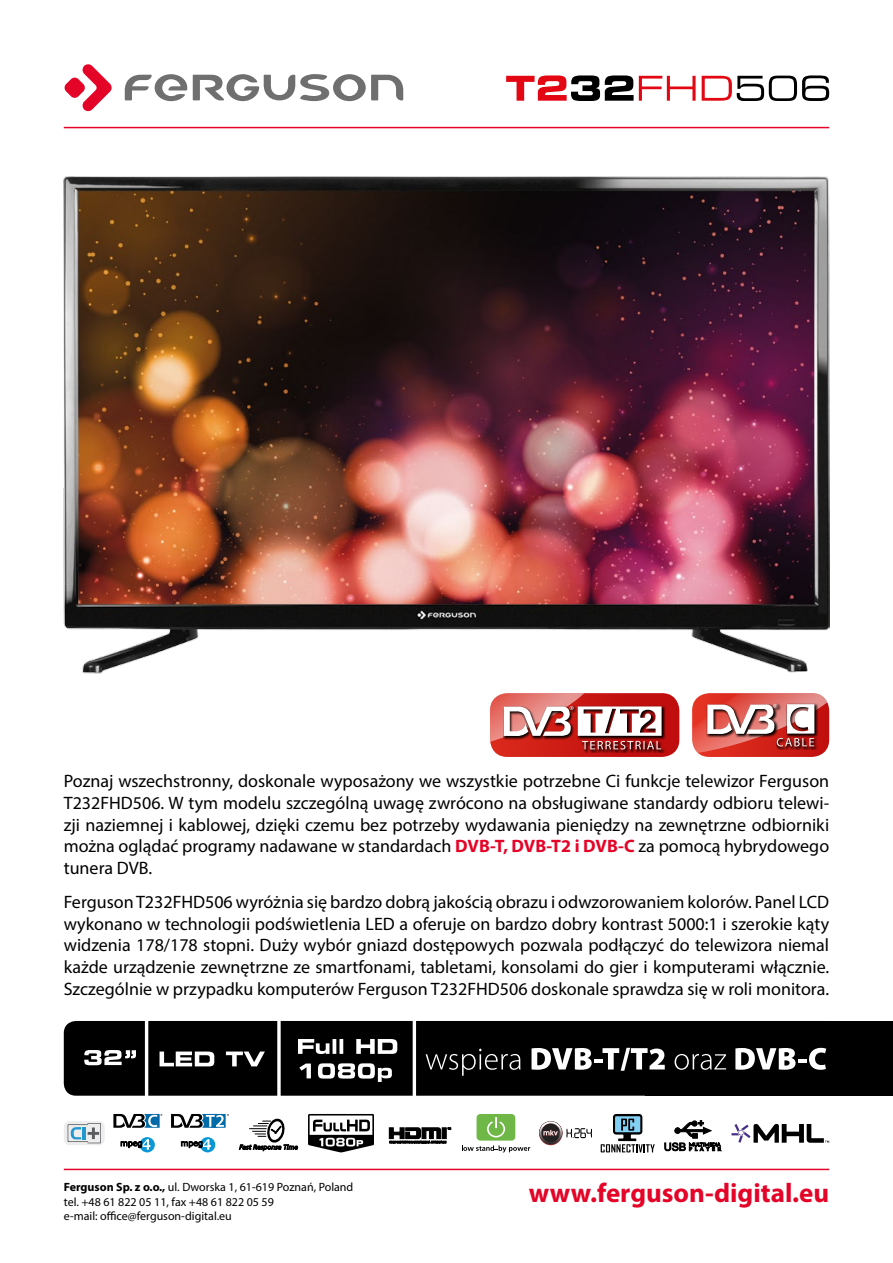
<style>
.page{position:relative;width:893px;height:1263px;background:#fff}
.page>*{position:absolute;margin:0;border:0;box-sizing:border-box;transform-origin:0 0}
.t1{font:700 27px "Myriad Pro";color:#e40428}
.t2{font:18px/21.6px "Myriad Pro";color:#000;text-align:justify}
.t3{font:12px/14.4px "Myriad Pro";color:#000}
.s1{font-weight:700;color:#e40428}
.s2{font-weight:700}
</style>
<div class="page">
<hr style="left:64px;top:127px;width:765px;height:1px;background:#e40428">
<svg style="left:64px;top:64px;width:48px;height:48px"></svg>
<svg style="left:125px;top:74px;width:62px;height:27px"></svg>
<svg style="left:193px;top:74px;width:210px;height:27px"></svg>
<hr style="left:64px;top:1169px;width:765px;height:1px;background:#e40428">
<svg style="left:702px;top:75px;width:127px;height:26px"></svg>
<svg style="left:506px;top:75px;width:190px;height:26px"></svg>
<div style="left:645px;top:1021px;width:248px;height:75px;background:#000"></div>
<div style="left:64px;top:1021px;width:773px;height:75px;background:#000;border-radius:12px"></div>
<svg style="left:84px;top:1050px;width:52px;height:15px"></svg>
<svg style="left:160px;top:1051px;width:105px;height:15px"></svg>
<svg style="left:299px;top:1063px;width:93px;height:19px"></svg>
<svg style="left:298px;top:1039px;width:99px;height:15px"></svg>
<hr style="left:145px;top:1010px;width:3px;height:102px;background:#fff">
<svg style="left:277px;top:1021px;width:4px;height:75px"></svg>
<hr style="left:413px;top:1010px;width:3px;height:102px;background:#fff">
<svg style="left:426px;top:1049px;width:94px;height:27px"></svg>
<svg style="left:531px;top:1048px;width:134px;height:23px"></svg>
<svg style="left:675px;top:1054px;width:51px;height:16px"></svg>
<svg style="left:735px;top:1048px;width:91px;height:22px"></svg>
<img style="left:64px;top:176px;width:765px;height:497px">
<svg style="left:490px;top:693px;width:189px;height:64px"></svg>
<svg style="left:692px;top:693px;width:137px;height:64px"></svg>
<div style="left:64px;top:1121px;width:41px;height:24px;background:#ededed;border-radius:6px"></div>
<svg style="left:67px;top:1123px;width:34px;height:20px"></svg>
<svg style="left:140px;top:1137px;width:15px;height:15px"></svg>
<svg style="left:121px;top:1139px;width:29px;height:10px"></svg>
<svg style="left:113px;top:1114px;width:49px;height:14px"></svg>
<svg style="left:239px;top:1118px;width:59px;height:33px"></svg>
<svg style="left:308px;top:1114px;width:66px;height:38px"></svg>
<svg style="left:388px;top:1127px;width:63px;height:17px"></svg>
<div style="left:477px;top:1114px;width:38px;height:26px;background:#6fb747;border-radius:4px"></div>
<svg style="left:487px;top:1120px;width:18px;height:17px"></svg>
<div style="left:489px;top:1122px;width:14px;height:14px;background:#6fb747;border-radius:50%"></div>
<svg style="left:492px;top:1117px;width:8px;height:11px"></svg>
<svg style="left:462px;top:1145px;width:68px;height:7px"></svg>
<svg style="left:539px;top:1121px;width:53px;height:24px"></svg>
<svg style="left:601px;top:1114px;width:54px;height:38px"></svg>
<svg style="left:665px;top:1120px;width:57px;height:31px"></svg>
<svg style="left:731px;top:1123px;width:98px;height:20px"></svg>
<div style="left:200px;top:1137px;width:15px;height:15px;background:#0998d5;border-radius:50%"></div>
<svg style="left:181px;top:1139px;width:30px;height:10px"></svg>
<svg style="left:171px;top:1114px;width:58px;height:14px"></svg>
<p class="t2" style="left:64px;top:770px;width:767px">Poznaj wszechstronny, doskonale wyposażony we wszystkie potrzebne Ci funkcje telewizor Ferguson T232FHD506. W tym modelu szczególną uwagę zwrócono na obsługiwane standardy odbioru telewi&shy;zji naziemnej i kablowej, dzięki czemu bez potrzeby wydawania pieniędzy na zewnętrzne odbiorniki można oglądać programy nadawane w standardach <span class="s1">DVB-T, DVB-T2 i DVB-C</span> za pomocą hybrydowego tunera DVB.</p>
<p class="t2" style="left:64px;top:891px;width:767px">Ferguson T232FHD506 wyróżnia się bardzo dobrą jakością obrazu i odwzorowaniem kolorów. Panel LCD wykonano w technologii podświetlenia LED a oferuje on bardzo dobry kontrast 5000:1 i szerokie kąty widzenia 178/178 stopni. Duży wybór gniazd dostępowych pozwala podłączyć do telewizora niemal każde urządzenie zewnętrzne ze smartfonami, tabletami, konsolami do gier i komputerami włącznie.<br>Szczególnie w przypadku komputerów Ferguson T232FHD506 doskonale sprawdza się w roli monitora.</p>
<p class="t3" style="left:64px;top:1180px;width:291px"><span class="s2">Ferguson Sp. z o.o.,</span> ul. Dworska 1, 61-619 Poznań, Poland tel. +48 61 822 05 11, fax +48 61 822 05 59<br>e-mail: office@ferguson-digital.eu</p>
<h1 class="t1" style="left:529px;top:1176px;width:302px">www.ferguson-digital.eu</h1>
</div>
